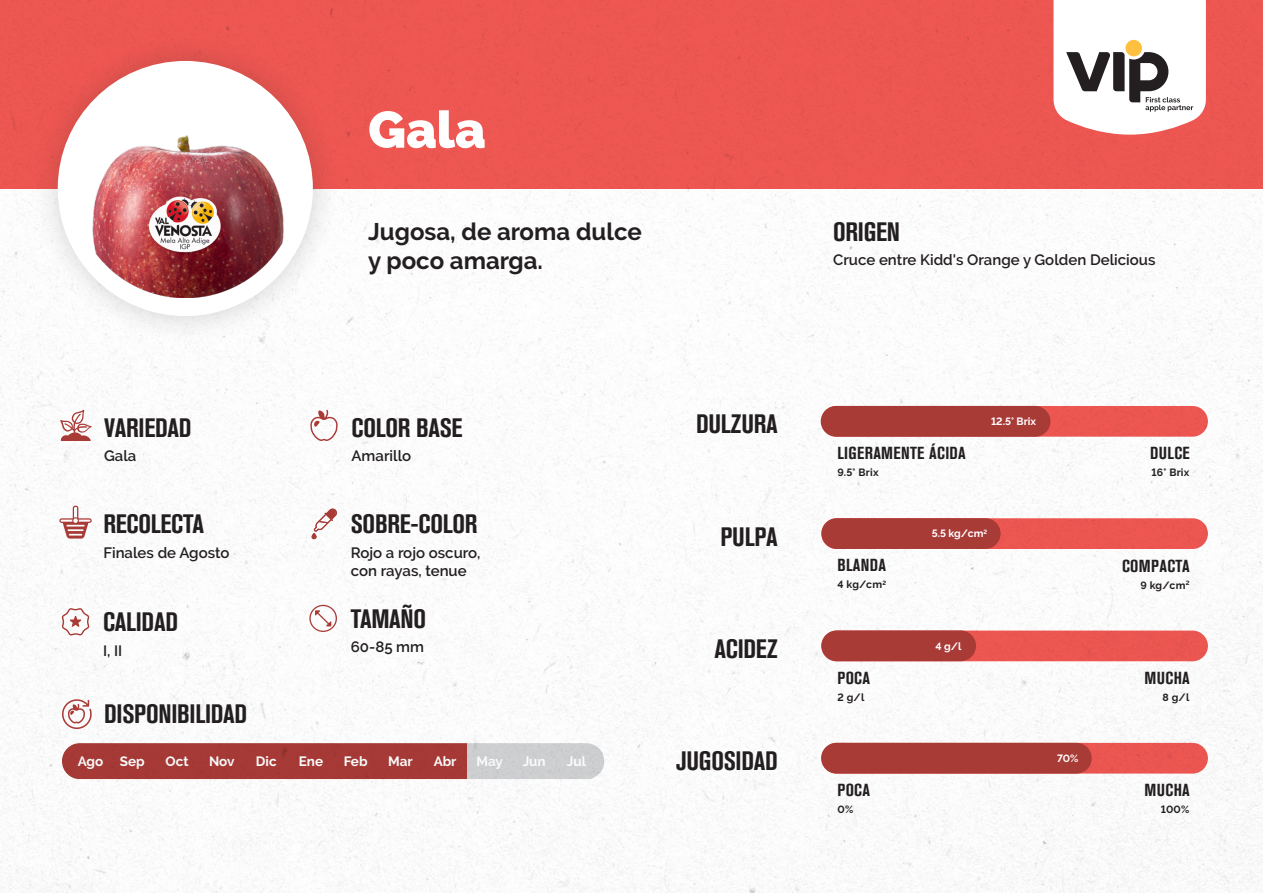
<style>
.page{position:relative;width:1263px;height:893px;background:#fff}
.page>*{position:absolute;margin:0;border:0;box-sizing:border-box;transform-origin:0 0}
.t1{font:900 51.3px "Raleway";color:#fff}
.t2{font:26.4px "Akzidenz Grotesk BQ Bd Cnd Alt";letter-spacing:-.01em;color:#231f20}
.t3{font:700 24px "Raleway";color:#231f20}
.t4{font:17.25px "Akzidenz Grotesk BQ Bd Cnd Alt";letter-spacing:.02em;color:#231f20}
.t5{font:600 15px "Raleway";color:#231f20}
.t6{font:700 13.5px "Raleway";color:#fff}
.t7{font:700 10.5px "Raleway";letter-spacing:.02em;color:#231f20}
.t8{font:700 10.5px "Raleway";color:#fff}
</style>
<div class="page">
<img style="left:0;top:0;width:1263px;height:893px">
<svg style="left:62px;top:743px;width:542px;height:36px;background:#b0605e"></svg>
<div style="left:821px;top:406px;width:387px;height:31px;background:#f05853;border-radius:15px"></div>
<div style="left:821px;top:518px;width:387px;height:31px;background:#f05853;border-radius:15px"></div>
<div style="left:821px;top:631px;width:387px;height:30px;background:#f05853;border-radius:15px"></div>
<div style="left:821px;top:630px;width:155px;height:31px;background:#a93b37;border-radius:15px"></div>
<div style="left:821px;top:743px;width:387px;height:31px;background:#f05853;border-radius:15px"></div>
<div style="left:821px;top:743px;width:271px;height:31px;background:#a93b37;border-radius:15px"></div>
<div style="left:821px;top:406px;width:229px;height:31px;background:#a93b37;border-radius:15px"></div>
<div style="left:821px;top:518px;width:179px;height:31px;background:#a93b37;border-radius:15px"></div>
<svg style="left:1053px;top:0;width:153px;height:135px"></svg>
<div style="left:30px;top:33px;width:311px;height:311px;background:#231f20;opacity:.2"></div>
<div style="left:58px;top:61px;width:255px;height:255px;background:#fff;border-radius:50%"></div>
<img style="left:73px;top:73px;width:225px;height:225px">
<svg style="left:60px;top:699px;width:32px;height:30px"></svg>
<svg style="left:62px;top:608px;width:27px;height:27px"></svg>
<svg style="left:308px;top:410px;width:32px;height:31px"></svg>
<svg style="left:309px;top:605px;width:28px;height:27px"></svg>
<svg style="left:311px;top:508px;width:26px;height:31px"></svg>
<svg style="left:60px;top:410px;width:32px;height:31px"></svg>
<svg style="left:59px;top:506px;width:33px;height:33px"></svg>
<p class="t1" style="left:368px;top:100px;width:119px">Gala</p>
<p class="t3" style="left:368px;top:218px;width:275px">Jugosa, de aroma dulce</p>
<p class="t3" style="left:368px;top:247px;width:176px">y poco amarga.</p>
<p class="t2" style="left:104px;top:412px;width:89px">VARIEDAD</p>
<p class="t5" style="left:104px;top:447px;width:34px">Gala</p>
<p class="t2" style="left:103px;top:509px;width:102px">RECOLECTA</p>
<p class="t5" style="left:103px;top:544px;width:128px">Finales de Agosto</p>
<p class="t2" style="left:103px;top:607px;width:76px">CALIDAD</p>
<p class="t5" style="left:103px;top:642px;width:21px">I, II</p>
<p class="t2" style="left:104px;top:699px;width:145px">DISPONIBILIDAD</p>
<p class="t2" style="left:351px;top:412px;width:113px">COLOR BASE</p>
<p class="t5" style="left:351px;top:447px;width:61px">Amarillo</p>
<p class="t2" style="left:351px;top:509px;width:128px">SOBRE-COLOR</p>
<p class="t5" style="left:351px;top:544px;width:131px">Rojo a rojo oscuro,</p>
<p class="t5" style="left:351px;top:562px;width:117px">con rayas, tenue</p>
<p class="t2" style="left:351px;top:603px;width:77px">TAMAÑO</p>
<p class="t5" style="left:351px;top:638px;width:75px">60-85 mm</p>
<p class="t6" style="left:78px;top:753px;width:69px">Ago Sep</p>
<p class="t6" style="left:165px;top:753px;width:25px">Oct</p>
<p class="t6" style="left:209px;top:753px;width:27px">Nov</p>
<p class="t6" style="left:256px;top:753px;width:22px">Dic</p>
<p class="t6" style="left:299px;top:753px;width:26px">Ene</p>
<p class="t6" style="left:344px;top:753px;width:25px">Feb</p>
<p class="t6" style="left:388px;top:753px;width:26px">Mar</p>
<p class="t6" style="left:434px;top:753px;width:24px">Abr</p>
<p class="t6" style="left:476px;top:753px;width:28px">May</p>
<p class="t6" style="left:523px;top:753px;width:25px">Jun</p>
<p class="t6" style="left:567px;top:753px;width:21px">Jul</p>
<p class="t2" style="left:696px;top:409px;width:83px">DULZURA</p>
<p class="t2" style="left:720px;top:521px;width:59px">PULPA</p>
<p class="t2" style="left:715px;top:634px;width:65px">ACIDEZ</p>
<p class="t2" style="left:676px;top:746px;width:103px">JUGOSIDAD</p>
<p class="t2" style="left:833px;top:216px;width:68px">ORIGEN</p>
<p class="t5" style="left:833px;top:251px;width:324px">Cruce entre Kidd's Orange y Golden Delicious</p>
<p class="t8" style="left:991px;top:415px;width:46px">12.5° Brix</p>
<p class="t4" style="left:837px;top:443px;width:130px">LIGERAMENTE ÁCIDA</p>
<p class="t4" style="left:1150px;top:443px;width:41px">DULCE</p>
<p class="t7" style="left:837px;top:466px;width:43px">9.5° Brix</p>
<p class="t7" style="left:1151px;top:467px;width:39px">16° Brix</p>
<p class="t8" style="left:932px;top:528px;width:57px">5.5 kg/cm<sup>2</sup></p>
<p class="t4" style="left:837px;top:556px;width:50px">BLANDA</p>
<p class="t4" style="left:1122px;top:556px;width:69px">COMPACTA</p>
<p class="t7" style="left:1140px;top:579px;width:50px">9 kg/cm<sup>2</sup></p>
<p class="t7" style="left:837px;top:579px;width:50px">4 kg/cm<sup>2</sup></p>
<p class="t8" style="left:936px;top:640px;width:27px">4 g/l</p>
<p class="t4" style="left:837px;top:668px;width:34px">POCA</p>
<p class="t4" style="left:1144px;top:668px;width:47px">MUCHA</p>
<p class="t7" style="left:837px;top:691px;width:29px">2 g/l</p>
<p class="t7" style="left:1162px;top:691px;width:29px">8 g/l</p>
<p class="t8" style="left:1057px;top:752px;width:23px">70%</p>
<p class="t4" style="left:837px;top:780px;width:34px">POCA</p>
<p class="t4" style="left:1144px;top:780px;width:47px">MUCHA</p>
<p class="t7" style="left:837px;top:803px;width:17px">0%</p>
<p class="t7" style="left:1161px;top:803px;width:30px">100%</p>
</div>
